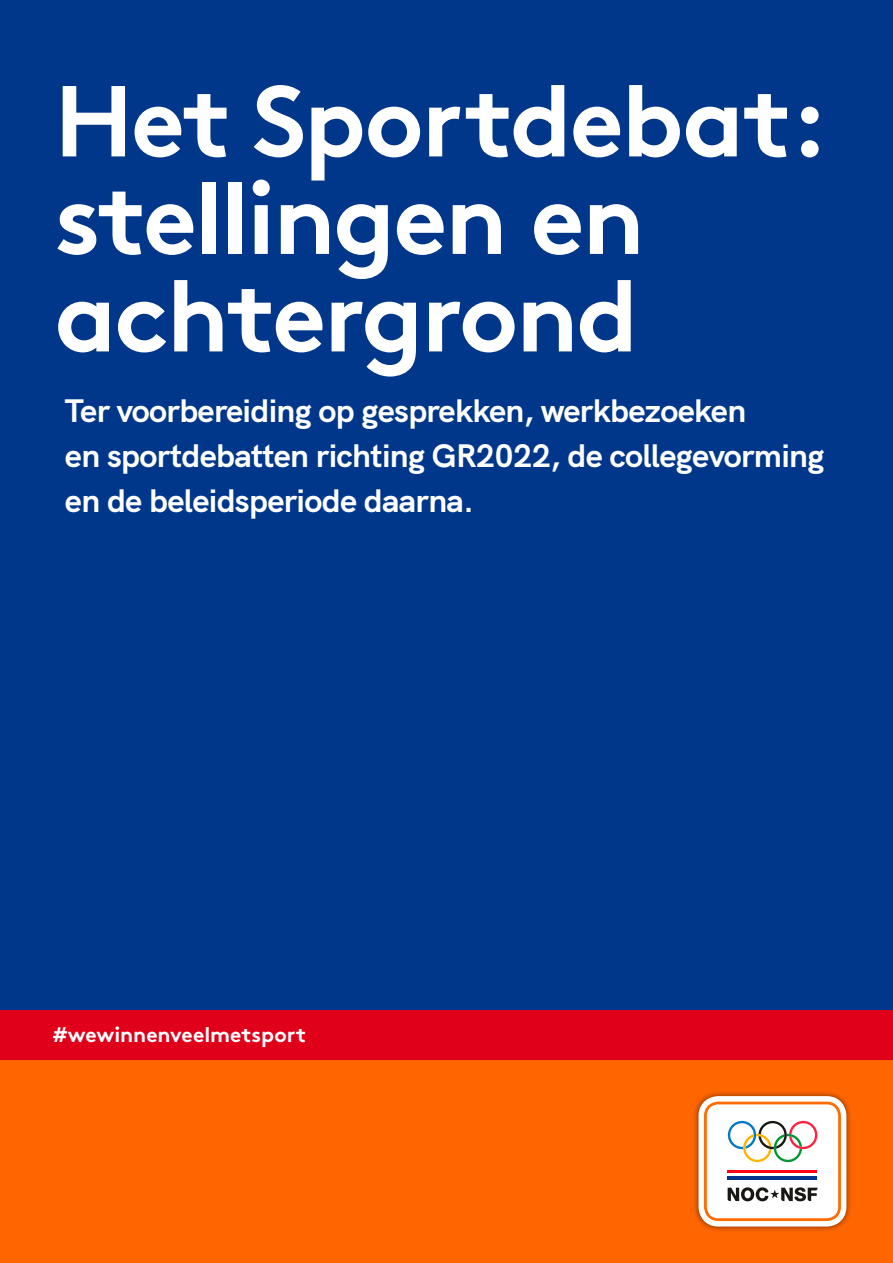
<style>
.page{position:relative;width:893px;height:1263px;background:#fff}
.page>*{position:absolute;margin:0;border:0;box-sizing:border-box;transform-origin:0 0}
.COVERTITEL{font:700 100.5px/97.5px "Brown";letter-spacing:-.02em;color:#fff}
.SUB{font:700 33px/45px "HK Grotesk";letter-spacing:-.02em;color:#fff}
.SLOGAN{font:700 21px "Brown";color:#fff}
</style>
<div class="page">
<div style="left:0;top:0;width:893px;height:1010px;background:#00378a"></div>
<div style="left:0;top:1060px;width:893px;height:203px;background:#f60"></div>
<div style="left:0;top:1010px;width:893px;height:50px;background:#e1001a"></div>
<img style="left:694px;top:1092px;width:156px;height:139px">
<svg style="left:698px;top:1096px;width:148px;height:130px;background:#ead8cf"></svg>
<p class="COVERTITEL" style="left:55px;top:62px;width:774px">Het Sportdebat: stellingen en achtergrond</p>
<p class="SUB" style="left:65px;top:385px;width:761px">Ter voorbereiding op gesprekken, werkbezoeken<br>en sportdebatten richting GR2022, de collegevorming en de beleidsperiode daarna.</p>
<p class="SLOGAN" style="left:53px;top:1018px;width:255px">#wewinnenveelmetsport</p>
</div>
